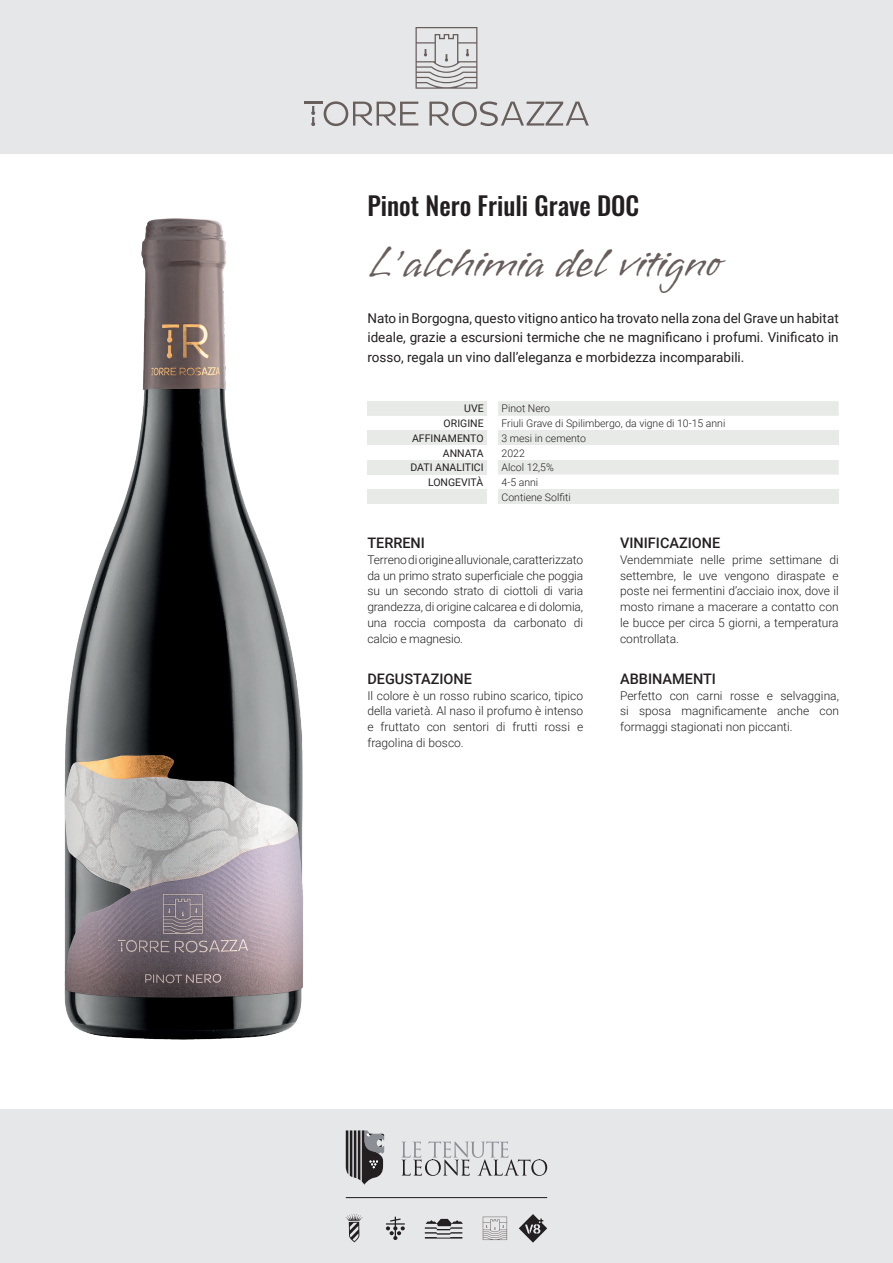
<style>
.page{position:relative;width:893px;height:1263px;background:#fff}
.page>*{position:absolute;margin:0;border:0;box-sizing:border-box;transform-origin:0 0}
.t1{font:45px "Vujahday Script";color:#685f5c}
.t2{font:500 25.5px "Oswald";color:#231f20}
.t3{font:500 14.55px "Roboto";color:#231f20}
.t4{font:13.5px/19.5px "Roboto";color:#231f20;text-align:justify}
.t5{font:300 12px/15.8px "Roboto";color:#231f20;text-align:justify}
.t6{font:300 10.5px "Roboto";color:#231f20}
.t7{font:10.5px "Roboto";color:#231f20}
</style>
<div class="page">
<div style="left:0;top:0;width:893px;height:153px;background:#e6e7e9"></div>
<div style="left:0;top:1110px;width:893px;height:153px;background:#e6e7e9"></div>
<svg style="left:401px;top:1141px;width:146px;height:35px"></svg>
<svg style="left:346px;top:1130px;width:38px;height:55px"></svg>
<svg style="left:483px;top:1217px;width:24px;height:23px"></svg>
<svg style="left:386px;top:1217px;width:19px;height:23px"></svg>
<svg style="left:425px;top:1219px;width:38px;height:19px"></svg>
<hr style="left:346px;top:1197px;width:201px;height:1px;background:#231f20">
<svg style="left:415px;top:27px;width:62px;height:62px"></svg>
<svg style="left:429px;top:101px;width:160px;height:25px"></svg>
<svg style="left:304px;top:101px;width:114px;height:25px"></svg>
<svg style="left:346px;top:1214px;width:16px;height:28px"></svg>
<svg style="left:519px;top:1214px;width:28px;height:28px"></svg>
<img style="left:64px;top:218px;width:240px;height:822px">
<svg style="left:367px;top:401px;width:472px;height:74px"></svg>
<div style="left:367px;top:431px;width:120px;height:14px;background:#e8eae8"></div>
<div style="left:498px;top:431px;width:341px;height:14px;background:#e8eae8"></div>
<div style="left:367px;top:460px;width:120px;height:15px;background:#e8eae8"></div>
<div style="left:367px;top:489px;width:120px;height:15px;background:#e8eae8"></div>
<div style="left:498px;top:489px;width:341px;height:15px;background:#e8eae8"></div>
<p class="t2" style="left:367px;top:192px;width:273px">Pinot Nero Friuli Grave DOC</p>
<p class="t1" style="left:367px;top:234px;width:356px">L’alchimia del vitigno</p>
<p class="t4" style="left:367px;top:308px;width:473px">Nato in Borgogna, questo vitigno antico ha trovato nella zona del Grave un habitat ideale, grazie a escursioni termiche che ne magnificano i profumi. Vinificato in rosso, regala un vino dall’eleganza e morbidezza incomparabili.</p>
<p class="t7" style="left:464px;top:401px;width:21px">UVE</p>
<p class="t6" style="left:502px;top:401px;width:50px">Pinot Nero</p>
<p class="t7" style="left:444px;top:416px;width:42px">ORIGINE</p>
<p class="t6" style="left:502px;top:416px;width:225px">Friuli Grave di Spilimbergo, da vigne di 10-15 anni</p>
<p class="t7" style="left:412px;top:431px;width:73px">AFFINAMENTO</p>
<p class="t6" style="left:502px;top:431px;width:86px">3 mesi in cemento</p>
<p class="t7" style="left:443px;top:445px;width:42px">ANNATA</p>
<p class="t6" style="left:502px;top:445px;width:25px">2022</p>
<p class="t7" style="left:410px;top:460px;width:75px">DATI ANALITICI</p>
<p class="t6" style="left:502px;top:460px;width:54px">Alcol 12,5%</p>
<p class="t7" style="left:428px;top:475px;width:57px">LONGEVITÀ</p>
<p class="t6" style="left:502px;top:475px;width:38px">4-5 anni</p>
<p class="t6" style="left:502px;top:490px;width:71px">Contiene Solfiti</p>
<p class="t3" style="left:367px;top:533px;width:59px">TERRENI</p>
<p class="t5" style="left:367px;top:551px;width:217px">Terreno di origine alluvionale, caratterizzato da un primo strato superficiale che poggia su un secondo strato di ciottoli di varia grandezza, di origine calcarea e di dolomia, una roccia composta da carbonato di calcio e magnesio.</p>
<p class="t3" style="left:367px;top:669px;width:106px">DEGUSTAZIONE</p>
<p class="t5" style="left:367px;top:687px;width:217px">Il colore è un rosso rubino scarico, tipico della varietà. Al naso il profumo è intenso e fruttato con sentori di frutti rossi e fragolina di bosco.</p>
<p class="t3" style="left:620px;top:533px;width:102px">VINIFICAZIONE</p>
<p class="t5" style="left:620px;top:551px;width:220px">Vendemmiate nelle prime settimane di settembre, le uve vengono diraspate e poste nei fermentini d’acciaio inox, dove il mosto rimane a macerare a contatto con le bucce per circa 5 giorni, a temperatura controllata.</p>
<p class="t3" style="left:620px;top:669px;width:97px">ABBINAMENTI</p>
<p class="t5" style="left:620px;top:687px;width:220px">Perfetto con carni rosse e selvaggina, si sposa magnificamente anche con formaggi stagionati non piccanti.</p>
</div>
